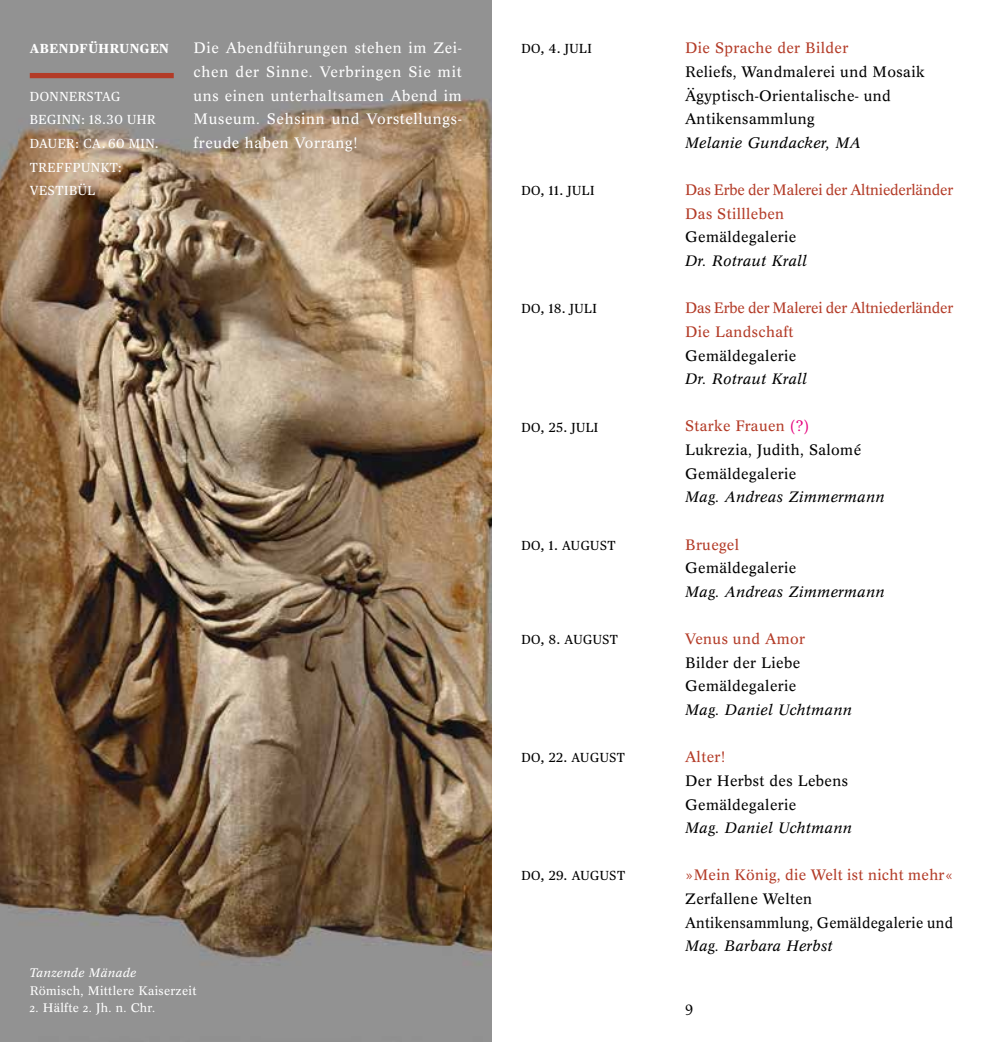
<style>
.page{position:relative;width:983px;height:1042px;background:#fff}
.page>*{position:absolute;margin:0;border:0;box-sizing:border-box;transform-origin:0 0}
.t1{font:14.88px/23.6px "Concorde BQ";letter-spacing:.025em;color:#000}
.t2{font:italic 14.88px "Concorde BQ";letter-spacing:.025em;color:#000}
.t3{font:14.88px/23.6px "Concorde BQ";letter-spacing:.045em;color:#fff;text-align:justify}
.t4{font:14.88px/23.6px "Concorde BQ";letter-spacing:-.01em;color:#b33b27}
.t5{font:14.88px "Concorde BQ";letter-spacing:.02em;color:#b33b27}
.t6{font:13.12px "Publico Text";letter-spacing:.04em;color:#000}
.t7{font:13.12px/23.6px "Publico Text";letter-spacing:.04em;color:#fff}
.t8{font:700 13.12px "Publico Text";letter-spacing:.04em;color:#fff}
.t9{font:12.25px "Concorde BQ";letter-spacing:.025em;color:#fff}
.t10{font:italic 12.25px "Concorde BQ";letter-spacing:.025em;color:#fff}
.s1{color:#b33b27}
.s2{color:#e6007d}
</style>
<div class="page">
<img style="left:0;top:0;width:491px;height:1042px">
<div style="left:30px;top:73px;width:144px;height:5px;background:#b33b27"></div>
<p class="t8" style="left:30px;top:39px;width:140px">ABENDFÜHRUNGEN</p>
<p class="t7" style="left:30px;top:83px;width:130px">DONNERSTAG<br>BEGINN: 18.30 UHR<br>DAUER: CA. 60 MIN.<br>TREFFPUNKT:<br>VESTIBÜL</p>
<p class="t3" style="left:193px;top:37px;width:270px">Die Abendführungen stehen im Zei&shy;chen der Sinne. Verbringen Sie mit uns einen unterhaltsamen Abend im Museum. Sehsinn und Vorstellungs&shy;freude haben Vorrang!</p>
<p class="t10" style="left:30px;top:965px;width:108px">Tanzende Mänade</p>
<p class="t9" style="left:30px;top:983px;width:168px">Römisch, Mittlere Kaiserzeit</p>
<p class="t9" style="left:30px;top:1001px;width:127px">2. Hälfte 2. Jh. n. Chr.</p>
<p class="t6" style="left:521px;top:39px;width:72px">DO, 4. JULI</p>
<p class="t6" style="left:521px;top:181px;width:74px">DO, 11. JULI</p>
<p class="t6" style="left:521px;top:299px;width:77px">DO, 18. JULI</p>
<p class="t6" style="left:521px;top:417px;width:78px">DO, 25. JULI</p>
<p class="t6" style="left:521px;top:535px;width:96px">DO, 1. AUGUST</p>
<p class="t6" style="left:521px;top:630px;width:98px">DO, 8. AUGUST</p>
<p class="t6" style="left:521px;top:748px;width:105px">DO, 22. AUGUST</p>
<p class="t6" style="left:521px;top:866px;width:105px">DO, 29. AUGUST</p>
<p class="t5" style="left:685px;top:40px;width:165px">Die Sprache der Bilder</p>
<p class="t1" style="left:685px;top:60px;width:241px">Reliefs, Wandmalerei und Mosaik<br>Ägyptisch-Orientalische- und<br>Antikensammlung</p>
<p class="t2" style="left:685px;top:134px;width:178px">Melanie Gundacker, MA</p>
<p class="t4" style="left:685px;top:178px;width:269px">Das Erbe der Malerei der Altniederländer<br>Das Stillleben</p>
<p class="t1" style="left:685px;top:226px;width:113px">Gemäldegalerie</p>
<p class="t2" style="left:685px;top:252px;width:124px">Dr. Rotraut Krall</p>
<p class="t4" style="left:685px;top:296px;width:269px">Das Erbe der Malerei der Altniederländer<br>Die Landschaft</p>
<p class="t1" style="left:685px;top:344px;width:113px">Gemäldegalerie</p>
<p class="t2" style="left:685px;top:370px;width:124px">Dr. Rotraut Krall</p>
<p class="t1" style="left:685px;top:415px;width:177px"><span class="s1">Starke Frauen</span> <span class="s2">(?)<br></span>Lukrezia, Judith, Salomé<br>Gemäldegalerie</p>
<p class="t2" style="left:685px;top:488px;width:201px">Mag. Andreas Zimmermann</p>
<p class="t5" style="left:685px;top:536px;width:55px">Bruegel</p>
<p class="t1" style="left:685px;top:556px;width:113px">Gemäldegalerie</p>
<p class="t2" style="left:685px;top:583px;width:201px">Mag. Andreas Zimmermann</p>
<p class="t5" style="left:685px;top:630px;width:121px">Venus und Amor</p>
<p class="t1" style="left:685px;top:651px;width:116px">Bilder der Liebe<br>Gemäldegalerie</p>
<p class="t2" style="left:685px;top:701px;width:168px">Mag. Daniel Uchtmann</p>
<p class="t5" style="left:685px;top:748px;width:41px">Alter!</p>
<p class="t1" style="left:685px;top:769px;width:164px">Der Herbst des Lebens<br>Gemäldegalerie</p>
<p class="t2" style="left:685px;top:819px;width:168px">Mag. Daniel Uchtmann</p>
<p class="t5" style="left:685px;top:867px;width:269px">»Mein König, die Welt ist nicht mehr«</p>
<p class="t1" style="left:685px;top:887px;width:269px">Zerfallene Welten<br>Antikensammlung, Gemäldegalerie und</p>
<p class="t2" style="left:685px;top:937px;width:149px">Mag. Barbara Herbst</p>
<p class="t1" style="left:685px;top:995px;width:10px">9</p>
</div>
